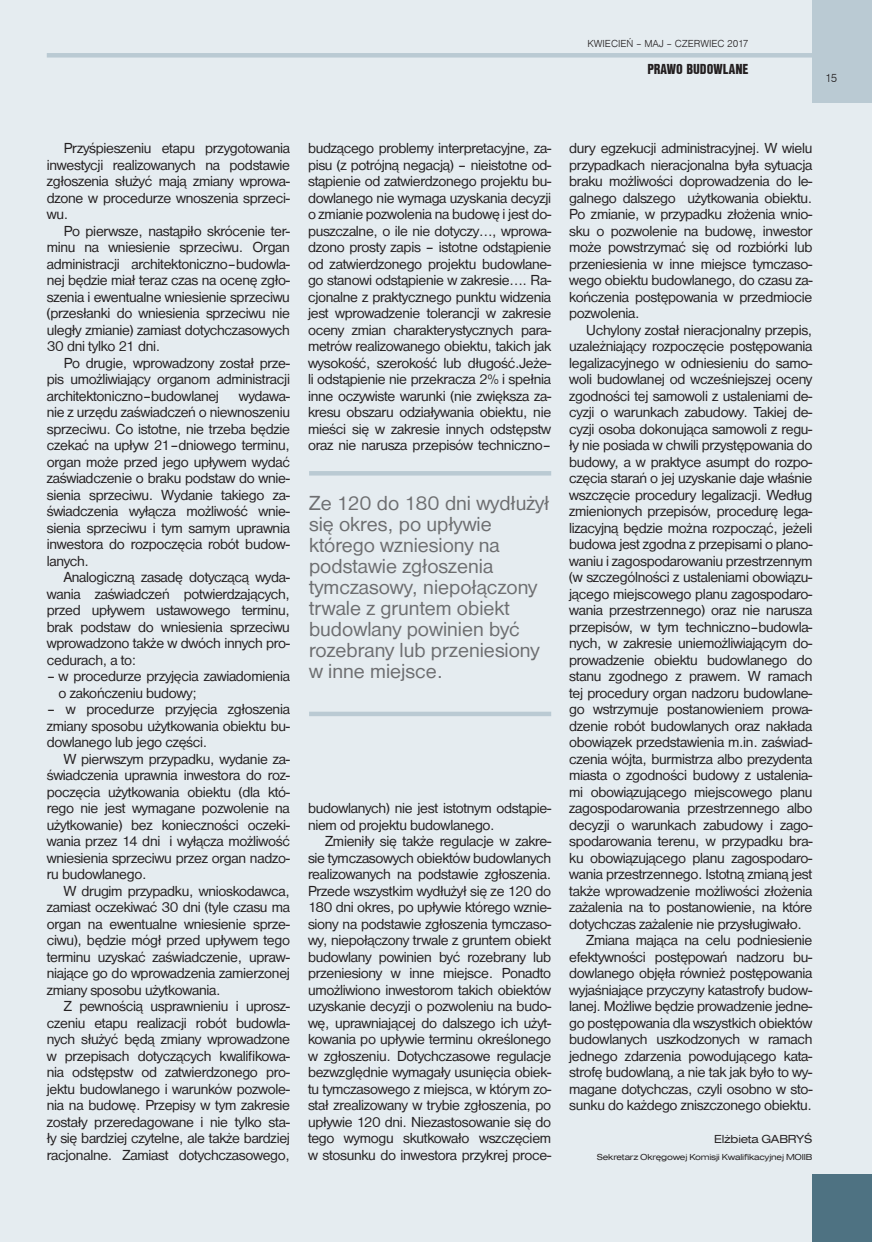
<style>
.page{position:relative;width:872px;height:1242px;background:#fff}
.page>*{position:absolute;margin:0;border:0;box-sizing:border-box;transform-origin:0 0}
.t1{font:21px/21px "Nimbus San D";color:#6d6e70}
.t2{font:15px/16.5px "Nimbus San D";letter-spacing:-.02em;color:#231f20;text-align:justify}
.t3{font:15px "Nimbus San D Blac Cond";color:#231f20}
.t4{font:12px "Nimbus San D Regu Exte";letter-spacing:-.02em;color:#231f20}
.t5{font:12px "Nimbus San D Ligh";color:#231f20}
.t6{font:10.5px "Nimbus San D Ligh";color:#231f20}
.t7{font:9px "Nimbus San D Regu Exte";letter-spacing:-.02em;color:#231f20}
</style>
<div class="page">
<div style="left:0;top:0;width:872px;height:1241px;background:#e5ecf0"></div>
<div style="left:47px;top:53px;width:765px;height:5px;background:#bacad3"></div>
<div style="left:812px;top:0;width:60px;height:102px;background:#bacad3"></div>
<div style="left:812px;top:1174px;width:60px;height:67px;background:#4e7282"></div>
<hr style="left:309px;top:471px;width:242px;height:4px;background:#bacad3">
<div style="left:309px;top:711px;width:242px;height:5px;background:#bacad3"></div>
<p class="t6" style="left:587px;top:37px;width:163px">KWIECIEŃ – MAJ – CZERWIEC 2017</p>
<p class="t3" style="left:647px;top:60px;width:103px">PRAWO BUDOWLANE</p>
<p class="t5" style="left:825px;top:71px;width:14px">15</p>
<p class="t2" style="left:47px;top:140px;width:245px;text-indent:17px">Przyśpieszeniu etapu przygotowania inwestycji realizowanych na podstawie zgłoszenia służyć mają zmiany wprowa&shy;dzone w procedurze wnoszenia sprzeci&shy;wu.</p>
<p class="t2" style="left:47px;top:222px;width:245px;text-indent:17px">Po pierwsze, nastąpiło skrócenie ter&shy;minu na wniesienie sprzeciwu. Organ administracji architektoniczno–budowla&shy;nej będzie miał teraz czas na ocenę zgło&shy;szenia i ewentualne wniesienie sprzeciwu (przesłanki do wniesienia sprzeciwu nie uległy zmianie) zamiast dotychczasowych 30 dni tylko 21 dni.</p>
<p class="t2" style="left:47px;top:354px;width:245px;text-indent:17px">Po drugie, wprowadzony został prze&shy;pis umożliwiający organom administracji architektoniczno–budowlanej</p>
<p class="t2" style="left:47px;top:387px;width:245px;text-indent:192px">wydawa&shy;nie z urzędu zaświadczeń o niewnoszeniu sprzeciwu. Co istotne, nie trzeba będzie czekać na upływ 21–dniowego terminu, organ może przed jego upływem wydać zaświadczenie o braku podstaw do wnie&shy;sienia sprzeciwu. Wydanie takiego za&shy;świadczenia wyłącza możliwość wnie&shy;sienia sprzeciwu i tym samym uprawnia inwestora do rozpoczęcia robót budow&shy;lanych.</p>
<p class="t2" style="left:47px;top:569px;width:245px;text-indent:17px">Analogiczną zasadę dotyczącą wyda&shy;wania zaświadczeń potwierdzających, przed upływem ustawowego terminu, brak podstaw do wniesienia sprzeciwu wprowadzono także w dwóch innych pro&shy;cedurach, a to:</p>
<p class="t2" style="left:59px;top:668px;width:233px;text-indent:-12px">– w procedurze przyjęcia zawiadomienia o zakończeniu budowy;</p>
<p class="t2" style="left:47px;top:701px;width:245px">– w procedurze przyjęcia zgłoszenia zmiany sposobu użytkowania obiektu bu&shy;dowlanego lub jego części.</p>
<p class="t2" style="left:47px;top:750px;width:245px;text-indent:17px">W pierwszym przypadku, wydanie za&shy;świadczenia uprawnia inwestora do roz&shy;poczęcia użytkowania obiektu (dla któ&shy;rego nie jest wymagane pozwolenie na użytkowanie) bez konieczności oczeki&shy;wania przez 14 dni i wyłącza możliwość wniesienia sprzeciwu przez organ nadzo&shy;ru budowlanego.</p>
<p class="t2" style="left:47px;top:882px;width:245px;text-indent:17px">W drugim przypadku, wnioskodawca, zamiast oczekiwać 30 dni (tyle czasu ma organ na ewentualne wniesienie sprze&shy;ciwu), będzie mógł przed upływem tego terminu uzyskać zaświadczenie, upraw&shy;niające go do wprowadzenia zamierzonej zmiany sposobu użytkowania.</p>
<p class="t2" style="left:47px;top:998px;width:245px;text-indent:17px">Z pewnością usprawnieniu i uprosz&shy;czeniu etapu realizacji robót budowla&shy;nych służyć będą zmiany wprowadzone w przepisach dotyczących kwalifikowa&shy;nia odstępstw od zatwierdzonego pro&shy;jektu budowlanego i warunków pozwole&shy;nia na budowę. Przepisy w tym zakresie zostały przeredagowane i nie tylko sta&shy;ły się bardziej czytelne, ale także bardziej racjonalne. Zamiast dotychczasowego,</p>
<p class="t2" style="left:308px;top:140px;width:245px">budzącego problemy interpretacyjne, za&shy;pisu (z potrójną negacją) – nieistotne od&shy;stąpienie od zatwierdzonego projektu bu&shy;dowlanego nie wymaga uzyskania decyzji o zmianie pozwolenia na budowę i jest do&shy;puszczalne, o ile nie dotyczy…, wprowa&shy;dzono prosty zapis – istotne odstąpienie od zatwierdzonego projektu budowlane&shy;go stanowi odstąpienie w zakresie…. Ra&shy;cjonalne z praktycznego punktu widzenia jest wprowadzenie tolerancji w zakresie oceny zmian charakterystycznych para&shy;metrów realizowanego obiektu, takich jak wysokość, szerokość lub długość.Jeże&shy;li odstąpienie nie przekracza 2% i spełnia inne oczywiste warunki (nie zwiększa za&shy;kresu obszaru odziaływania obiektu, nie mieści się w zakresie innych odstępstw oraz nie narusza przepisów techniczno–</p>
<h1 class="t1" style="left:309px;top:492px;width:242px">Ze 120 do 180 dni wydłużył się okres, po upływie którego wzniesiony na podstawie zgłoszenia tymczasowy, niepołączony trwale z gruntem obiekt budowlany powinien być rozebrany lub przeniesiony w inne miejsce.</h1>
<p class="t2" style="left:308px;top:800px;width:245px">budowlanych) nie jest istotnym odstąpie&shy;niem od projektu budowlanego.</p>
<p class="t2" style="left:308px;top:833px;width:245px;text-indent:17px">Zmieniły się także regulacje w zakre&shy;sie tymczasowych obiektów budowlanych realizowanych na podstawie zgłoszenia.<br>Przede wszystkim wydłużył się ze 120 do 180 dni okres, po upływie którego wznie&shy;siony na podstawie zgłoszenia tymczaso&shy;wy, niepołączony trwale z gruntem obiekt budowlany powinien być rozebrany lub przeniesiony w inne miejsce. Ponadto umożliwiono inwestorom takich obiektów uzyskanie decyzji o pozwoleniu na budo&shy;wę, uprawniającej do dalszego ich użyt&shy;kowania po upływie terminu określonego w zgłoszeniu. Dotychczasowe regulacje bezwzględnie wymagały usunięcia obiek&shy;tu tymczasowego z miejsca, w którym zo&shy;stał zrealizowany w trybie zgłoszenia, po upływie 120 dni. Niezastosowanie się do tego wymogu skutkowało wszczęciem w stosunku do inwestora przykrej proce-</p>
<p class="t2" style="left:569px;top:140px;width:245px">dury egzekucji administracyjnej. W wielu przypadkach nieracjonalna była sytuacja braku możliwości doprowadzenia do le&shy;galnego dalszego użytkowania obiektu.<br>Po zmianie, w przypadku złożenia wnio&shy;sku o pozwolenie na budowę, inwestor może powstrzymać się od rozbiórki lub przeniesienia w inne miejsce tymczaso&shy;wego obiektu budowlanego, do czasu za&shy;kończenia postępowania w przedmiocie pozwolenia.</p>
<p class="t2" style="left:586px;top:321px;width:228px">Uchylony został nieracjonalny przepis,</p>
<p class="t2" style="left:569px;top:338px;width:245px">uzależniający rozpoczęcie postępowania</p>
<p class="t2" style="left:569px;top:354px;width:245px">legalizacyjnego w odniesieniu do samo-</p>
<p class="t2" style="left:569px;top:371px;width:245px">woli budowlanej od wcześniejszej oceny</p>
<p class="t2" style="left:569px;top:387px;width:245px">zgodności tej samowoli z ustaleniami de-</p>
<p class="t2" style="left:569px;top:404px;width:245px">cyzji o warunkach zabudowy. Takiej de-</p>
<p class="t2" style="left:569px;top:420px;width:245px">cyzji osoba dokonująca samowoli z regu-</p>
<p class="t2" style="left:569px;top:437px;width:245px">ły nie posiada w chwili przystępowania do</p>
<p class="t2" style="left:569px;top:453px;width:245px">budowy, a w praktyce asumpt do rozpo-</p>
<p class="t2" style="left:569px;top:470px;width:245px">częcia starań o jej uzyskanie daje właśnie</p>
<p class="t2" style="left:569px;top:486px;width:245px">wszczęcie procedury legalizacji. Według</p>
<p class="t2" style="left:569px;top:503px;width:245px">zmienionych przepisów, procedurę lega-</p>
<p class="t2" style="left:569px;top:519px;width:245px">lizacyjną będzie można rozpocząć, jeżeli</p>
<p class="t2" style="left:569px;top:536px;width:245px">budowa jest zgodna z przepisami o plano-</p>
<p class="t2" style="left:569px;top:552px;width:245px">waniu i zagospodarowaniu przestrzennym</p>
<p class="t2" style="left:569px;top:569px;width:245px">(w szczególności z ustaleniami obowiązu-</p>
<p class="t2" style="left:569px;top:585px;width:245px">jącego miejscowego planu zagospodaro-</p>
<p class="t2" style="left:569px;top:602px;width:245px">wania przestrzennego) oraz nie narusza</p>
<p class="t2" style="left:569px;top:618px;width:245px">przepisów, w tym techniczno–budowla-</p>
<p class="t2" style="left:569px;top:635px;width:245px">nych, w zakresie uniemożliwiającym do-</p>
<p class="t2" style="left:569px;top:651px;width:245px">prowadzenie obiektu budowlanego do</p>
<p class="t2" style="left:569px;top:668px;width:245px">stanu zgodnego z prawem. W ramach</p>
<p class="t2" style="left:569px;top:684px;width:245px">tej procedury organ nadzoru budowlane-</p>
<p class="t2" style="left:569px;top:701px;width:245px">go wstrzymuje postanowieniem prowa-</p>
<p class="t2" style="left:569px;top:717px;width:245px">dzenie robót budowlanych oraz nakłada</p>
<p class="t2" style="left:569px;top:734px;width:245px">obowiązek przedstawienia m.in. zaświad-</p>
<p class="t2" style="left:569px;top:750px;width:245px">czenia wójta, burmistrza albo prezydenta</p>
<p class="t2" style="left:569px;top:767px;width:245px">miasta o zgodności budowy z ustalenia-</p>
<p class="t2" style="left:569px;top:783px;width:245px">mi obowiązującego miejscowego planu</p>
<p class="t2" style="left:569px;top:800px;width:245px">zagospodarowania przestrzennego albo</p>
<p class="t2" style="left:569px;top:816px;width:245px">decyzji o warunkach zabudowy i zago-</p>
<p class="t2" style="left:569px;top:833px;width:245px">spodarowania terenu, w przypadku bra-</p>
<p class="t2" style="left:569px;top:849px;width:245px">ku obowiązującego planu zagospodaro-</p>
<p class="t2" style="left:569px;top:866px;width:245px">wania przestrzennego. Istotną zmianą jest</p>
<p class="t2" style="left:569px;top:882px;width:245px">także wprowadzenie możliwości złożenia</p>
<p class="t2" style="left:569px;top:899px;width:245px">zażalenia na to postanowienie, na które</p>
<p class="t2" style="left:569px;top:915px;width:234px">dotychczas zażalenie nie przysługiwało.</p>
<p class="t2" style="left:586px;top:932px;width:228px">Zmiana mająca na celu podniesienie</p>
<p class="t2" style="left:569px;top:948px;width:245px">efektywności postępowań nadzoru bu-</p>
<p class="t2" style="left:569px;top:965px;width:245px">dowlanego objęła również postępowania</p>
<p class="t2" style="left:569px;top:981px;width:245px">wyjaśniające przyczyny katastrofy budow-</p>
<p class="t2" style="left:569px;top:998px;width:245px">lanej. Możliwe będzie prowadzenie jedne-</p>
<p class="t2" style="left:569px;top:1014px;width:245px">go postępowania dla wszystkich obiektów</p>
<p class="t2" style="left:569px;top:1031px;width:245px">budowlanych uszkodzonych w ramach</p>
<p class="t2" style="left:569px;top:1047px;width:245px">jednego zdarzenia powodującego kata-</p>
<p class="t2" style="left:569px;top:1064px;width:245px">strofę budowlaną, a nie tak jak było to wy-</p>
<p class="t2" style="left:569px;top:1080px;width:245px">magane dotychczas, czyli osobno w sto-</p>
<p class="t2" style="left:569px;top:1097px;width:244px">sunku do każdego zniszczonego obiektu.</p>
<p class="t4" style="left:714px;top:1132px;width:100px">Elżbieta GABRYŚ</p>
<p class="t7" style="left:597px;top:1151px;width:217px">Sekretarz Okręgowej Komisji Kwalifikacyjnej MOIIB</p>
</div>
